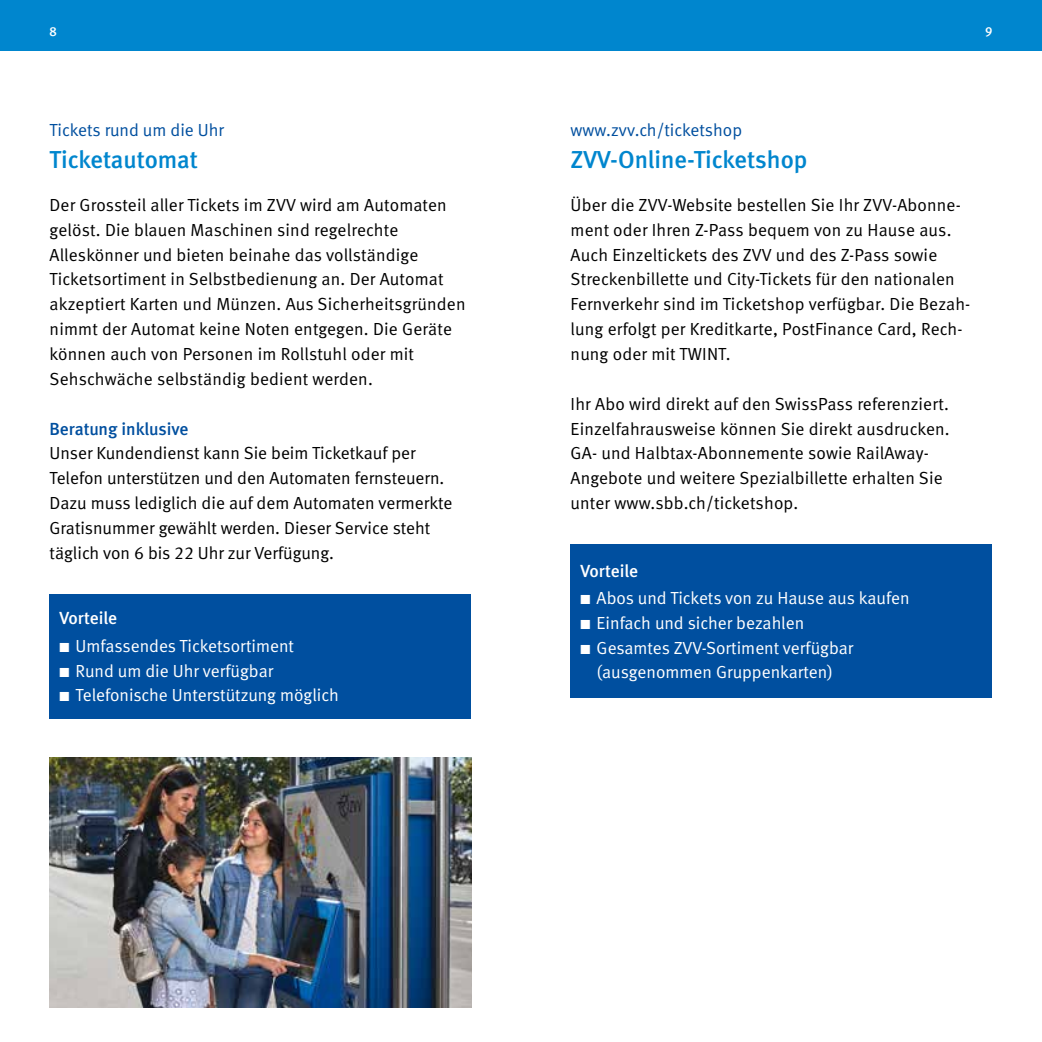
<style>
.page{position:relative;width:1042px;height:1042px;background:#fff}
.page>*{position:absolute;margin:0;border:0;box-sizing:border-box;transform-origin:0 0}
.t1{font:24.5px "Meta Medium LF";color:#0086ce}
.t2{font:17.5px/24.8px "Meta Normal LF";letter-spacing:.01em;color:#000}
.t3{font:17.5px/24.8px "Meta Normal LF";color:#fff;text-align:center}
.t4{font:17.5px "Meta Normal LF";color:#004f9f}
.t5{font:17.5px "Meta Medium LF";letter-spacing:-.005em;color:#004f9f}
.t6{font:17.5px "Meta Medium LF";letter-spacing:-.005em;color:#fff}
.t7{font:13.12px "Meta Medium LF";color:#fff}
</style>
<div class="page">
<div style="left:0;top:0;width:521px;height:50px;background:#0086ce"></div>
<div style="left:521px;top:0;width:521px;height:50px;background:#0086ce"></div>
<div style="left:50px;top:594px;width:421px;height:124px;background:#004f9f"></div>
<div style="left:570px;top:544px;width:422px;height:153px;background:#004f9f"></div>
<img style="left:50px;top:758px;width:421px;height:249px">
<p class="t7" style="left:50px;top:24px;width:9px">8</p>
<p class="t7" style="left:985px;top:24px;width:9px">9</p>
<p class="t4" style="left:50px;top:120px;width:176px">Tickets rund um die Uhr</p>
<h1 class="t1" style="left:50px;top:145px;width:150px">Ticketautomat</h1>
<p class="t2" style="left:50px;top:192px;width:417px">Der Grossteil aller Tickets im ZVV wird am Automaten gelöst. Die blauen Maschinen sind regelrechte Alleskönner und bieten beinahe das vollständige Ticketsortiment in Selbstbedienung an. Der Automat akzeptiert Karten und Münzen. Aus Sicherheitsgründen nimmt der Automat keine Noten entgegen. Die Geräte können auch von Personen im Rollstuhl oder mit Sehschwäche selbständig bedient werden.</p>
<p class="t5" style="left:50px;top:418px;width:140px">Beratung inklusive</p>
<p class="t2" style="left:50px;top:441px;width:404px">Unser Kundendienst kann Sie beim Ticketkauf per Telefon unterstützen und den Automaten fernsteuern.<br>Dazu muss lediglich die auf dem Automaten vermerkte Gratisnummer gewählt werden. Dieser Service steht täglich von 6 bis 22 Uhr zur Verfügung.</p>
<p class="t6" style="left:60px;top:608px;width:59px">Vorteile</p>
<p class="t3" style="left:60px;top:633px;width:236px">■ Umfassendes Ticketsortiment</p>
<p class="t3" style="left:60px;top:658px;width:215px">■ Rund um die Uhr verfügbar</p>
<p class="t3" style="left:60px;top:683px;width:281px">■ Telefonische Unterstützung möglich</p>
<p class="t4" style="left:570px;top:120px;width:173px">www.zvv.ch/ticketshop</p>
<h1 class="t1" style="left:570px;top:145px;width:238px">ZVV-Online-Ticketshop</h1>
<p class="t2" style="left:570px;top:192px;width:401px">Über die ZVV-Website bestellen Sie Ihr ZVV-Abonne&shy;ment oder Ihren Z-Pass bequem von zu Hause aus.<br>Auch Einzeltickets des ZVV und des Z-Pass sowie Streckenbillette und City-Tickets für den nationalen Fernverkehr sind im Ticketshop verfügbar. Die Bezah&shy;lung erfolgt per Kreditkarte, PostFinance Card, Rech&shy;nung oder mit TWINT.</p>
<p class="t2" style="left:570px;top:391px;width:381px">Ihr Abo wird direkt auf den SwissPass referenziert.<br>Einzelfahrausweise können Sie direkt ausdrucken.<br>GA- und Halbtax-Abonnemente sowie RailAway-Angebote und weitere Spezialbillette erhalten Sie unter www.sbb.ch/ticketshop.</p>
<p class="t6" style="left:580px;top:560px;width:59px">Vorteile</p>
<p class="t3" style="left:580px;top:585px;width:330px">■ Abos und Tickets von zu Hause aus kaufen</p>
<p class="t3" style="left:580px;top:610px;width:225px">■ Einfach und sicher bezahlen</p>
<p class="t3" style="left:580px;top:635px;width:274px">■ Gesamtes ZVV-Sortiment verfügbar (ausgenommen Gruppenkarten)</p>
</div>
